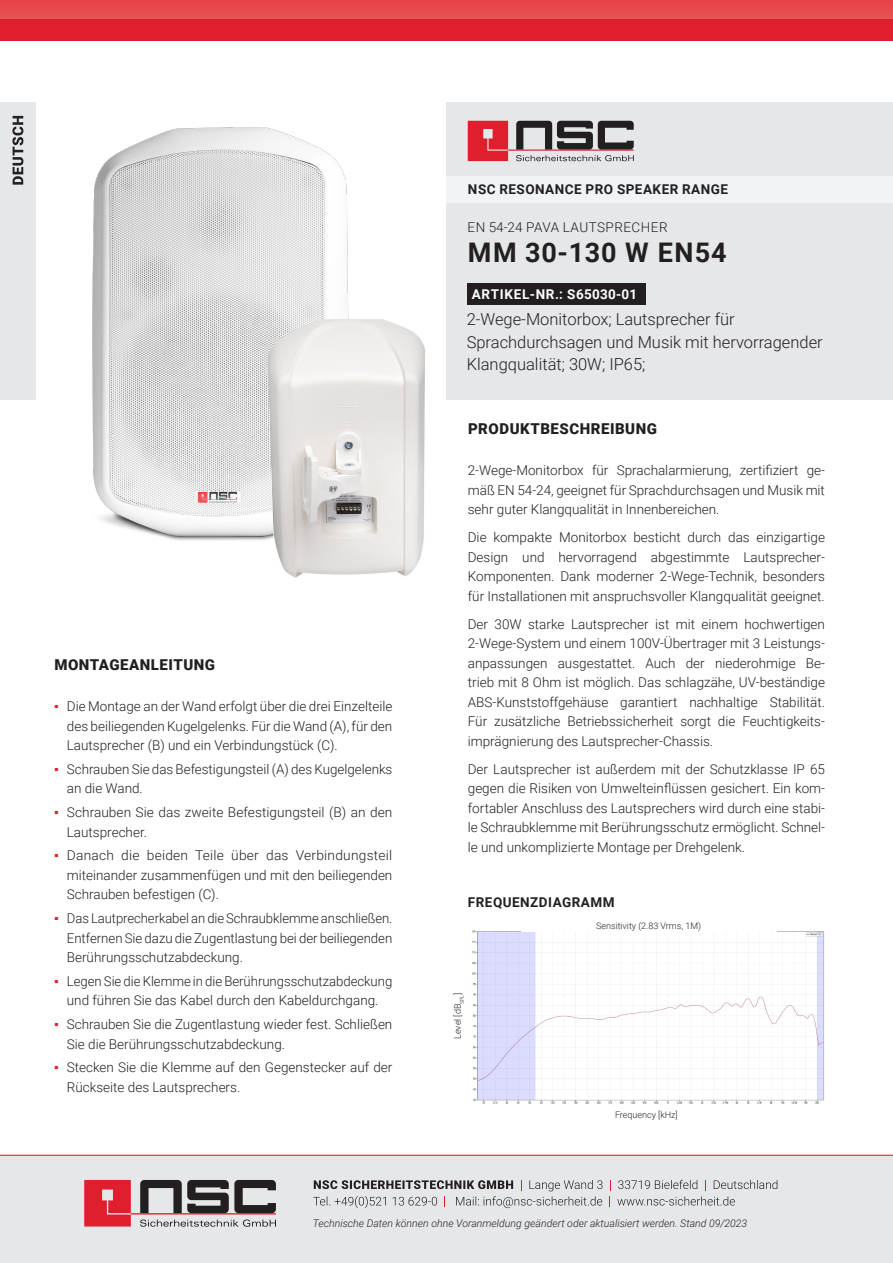
<style>
.page{position:relative;width:893px;height:1263px;background:#fff}
.page>*{position:absolute;margin:0;border:0;box-sizing:border-box;transform-origin:0 0}
.t1{font:700 27px "Roboto";letter-spacing:.025em;color:#231f20}
.t2{font:300 16.5px/22.5px "Roboto";color:#231f20}
.t3{font:900 15px "Roboto";letter-spacing:.035em;color:#231f20}
.t4{font:300 13.5px/19.5px "Roboto";color:#231f20;text-align:justify}
.t5{font:700 13.5px "Roboto";letter-spacing:.035em;color:#231f20}
.t6{font:300 13.5px "Roboto";letter-spacing:.035em;color:#231f20}
.t7{font:700 13.5px "Roboto";letter-spacing:.035em;color:#fff}
.t8{font:italic 300 10.5px "Roboto";color:#231f20}
.t9{font:300 9px "Roboto";color:#231f20}
.s1{font-family:"Arial Narrow";font-weight:400;color:#df1f2e}
</style>
<div class="page">
<div style="left:0;top:1155px;width:893px;height:108px;background:#e6e7e9"></div>
<hr style="left:0;top:1155px;width:893px;height:1px;background:#df1f2e">
<div style="left:0;top:0;width:893px;height:40px;background:#df1f2e"></div>
<div style="left:0;top:0;width:893px;height:19px;background:#e64b4e"></div>
<svg style="left:84px;top:1180px;width:192px;height:47px"></svg>
<svg style="left:617px;top:1196px;width:118px;height:9px"></svg>
<svg style="left:714px;top:1180px;width:63px;height:9px"></svg>
<svg style="left:618px;top:1180px;width:79px;height:9px"></svg>
<svg style="left:313px;top:1180px;width:290px;height:28px"></svg>
<div style="left:0;top:102px;width:35px;height:298px;background:#e6e7e9"></div>
<svg style="left:12px;top:116px;width:11px;height:69px"></svg>
<img style="left:472px;top:930px;width:353px;height:174px">
<div style="left:521px;top:919px;width:255px;height:13px;background:#fff"></div>
<div style="left:446px;top:102px;width:447px;height:298px;background:#e6e7e9"></div>
<svg style="left:468px;top:121px;width:166px;height:40px"></svg>
<div style="left:446px;top:176px;width:447px;height:27px;background:#f2f3f4"></div>
<div style="left:467px;top:283px;width:179px;height:21px;background:#231f20"></div>
<img style="left:35px;top:102px;width:314px;height:439px">
<img style="left:267px;top:319px;width:158px;height:259px">
<p class="t5" style="left:468px;top:180px;width:262px">NSC RESONANCE PRO SPEAKER RANGE</p>
<p class="t6" style="left:468px;top:218px;width:202px">EN 54-24 PAVA LAUTSPRECHER</p>
<h1 class="t1" style="left:468px;top:234px;width:260px">MM 30-130 W EN54</h1>
<p class="t7" style="left:472px;top:284px;width:167px">ARTIKEL-NR.: S65030-01</p>
<p class="t2" style="left:467px;top:308px;width:358px">2-Wege-Monitorbox; Lautsprecher für<br>Sprachdurchsagen und Musik mit hervorragender<br>Klangqualität; 30W; IP65;</p>
<p class="t3" style="left:54px;top:655px;width:162px">MONTAGEANLEITUNG</p>
<p class="t4" style="left:67px;top:696px;width:327px;text-indent:-13px"><span class="s1">▪</span> Die Montage an der Wand erfolgt über die drei Einzelteile des beiliegenden Kugelgelenks. Für die Wand (A), für den Lautsprecher (B) und ein Verbindungstück (C).</p>
<p class="t4" style="left:67px;top:759px;width:327px;text-indent:-13px"><span class="s1">▪</span> Schrauben Sie das Befestigungsteil (A) des Kugelgelenks an die Wand.</p>
<p class="t4" style="left:67px;top:802px;width:327px;text-indent:-13px"><span class="s1">▪</span> Schrauben Sie das zweite Befestigungsteil (B) an den<br>Lautsprecher.</p>
<p class="t4" style="left:67px;top:845px;width:327px;text-indent:-13px"><span class="s1">▪</span> Danach die beiden Teile über das Verbindungsteil miteinander zusammenfügen und mit den beiliegenden Schrauben befestigen (C).</p>
<p class="t4" style="left:67px;top:908px;width:327px;text-indent:-13px"><span class="s1">▪</span> Das Lautprecherkabel an die Schraubklemme anschließen.<br>Entfernen Sie dazu die Zugentlastung bei der beiliegenden Berührungsschutzabdeckung.</p>
<p class="t4" style="left:54px;top:971px;width:340px;text-align:center"><span class="s1">▪</span> Legen Sie die Klemme in die Berührungsschutzabdeckung und führen Sie das Kabel durch den Kabeldurchgang.</p>
<p class="t4" style="left:67px;top:1014px;width:327px;text-indent:-13px"><span class="s1">▪</span> Schrauben Sie die Zugentlastung wieder fest. Schließen<br>Sie die Berührungsschutzabdeckung.</p>
<p class="t4" style="left:67px;top:1057px;width:327px;text-indent:-13px"><span class="s1">▪</span> Stecken Sie die Klemme auf den Gegenstecker auf der<br>Rückseite des Lautsprechers.</p>
<p class="t3" style="left:468px;top:418px;width:191px">PRODUKTBESCHREIBUNG</p>
<p class="t4" style="left:468px;top:460px;width:359px">2-Wege-Monitorbox für Sprachalarmierung, zertifiziert ge&shy;mäß EN 54-24, geeignet für Sprachdurchsagen und Musik mit sehr guter Klangqualität in Innenbereichen.</p>
<p class="t4" style="left:468px;top:527px;width:359px">Die kompakte Monitorbox besticht durch das einzigartige Design und hervorragend abgestimmte Lautsprecher-Komponenten. Dank moderner 2-Wege-Technik, besonders für Installationen mit anspruchsvoller Klangqualität geeignet.</p>
<p class="t4" style="left:468px;top:613px;width:359px">Der 30W starke Lautsprecher ist mit einem hochwertigen 2-Wege-System und einem 100V-Übertrager mit 3 Leistungs&shy;anpassungen ausgestattet. Auch der niederohmige Be&shy;trieb mit 8 Ohm ist möglich. Das schlagzähe, UV-beständige ABS-Kunststoffgehäuse garantiert nachhaltige Stabilität.<br>Für zusätzliche Betriebssicherheit sorgt die Feuchtigkeits&shy;imprägnierung des Lautsprecher-Chassis.</p>
<p class="t4" style="left:468px;top:758px;width:359px">Der Lautsprecher ist außerdem mit der Schutzklasse IP 65 gegen die Risiken von Umwelteinflüssen gesichert. Ein kom&shy;fortabler Anschluss des Lautsprechers wird durch eine stabi&shy;le Schraubklemme mit Berührungsschutz ermöglicht. Schnel&shy;le und unkomplizierte Montage per Drehgelenk.</p>
<p class="t5" style="left:468px;top:893px;width:148px">FREQUENZDIAGRAMM</p>
<p class="t9" style="left:451px;top:1039px;width:48px;rotate:-90deg">Level [dB<sub>SPL</sub>]</p>
<p class="t9" style="left:596px;top:919px;width:106px">Sensitivity (2.83 Vrms, 1M)</p>
<p class="t9" style="left:615px;top:1108px;width:64px">Frequency [kHz]</p>
<p class="t8" style="left:313px;top:1215px;width:436px">Technische Daten können ohne Voranmeldung geändert oder aktualisiert werden. Stand 09/2023</p>
</div>
